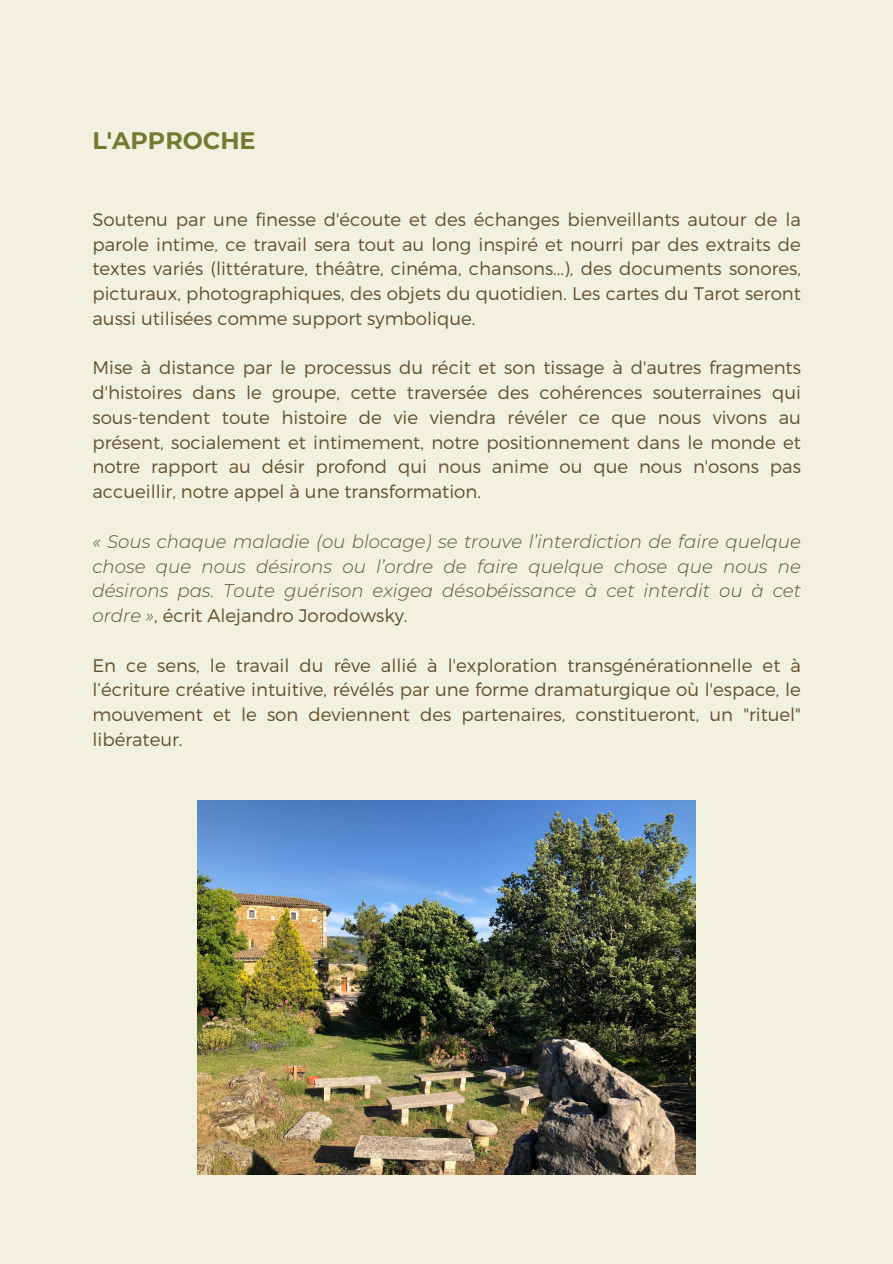
<style>
.page{position:relative;width:893px;height:1264px;background:#fff}
.page>*{position:absolute;margin:0;border:0;box-sizing:border-box;transform-origin:0 0}
.t1{font:700 23.85px "Montserrat";color:#717c32}
.t2{font:300 18.15px/24.8px "Montserrat";color:#644e2c;text-align:justify}
.t3{font:italic 300 18.15px/24.8px "Montserrat";color:#644e2c;text-align:justify}
.s1{font-style:normal}
</style>
<div class="page">
<div style="left:0;top:0;width:892px;height:1263px;background:#f2f1df"></div>
<img style="left:198px;top:800px;width:497px;height:374px">
<p class="t1" style="left:92px;top:126px;width:165px">L'APPROCHE</p>
<p class="t2" style="left:92px;top:206px;width:710px">Soutenu par une finesse d'écoute et des échanges bienveillants autour de la parole intime, ce travail sera tout au long inspiré et nourri par des extraits de textes variés (littérature, théâtre, cinéma, chansons...), des documents sonores, picturaux, photographiques, des objets du quotidien. Les cartes du Tarot seront aussi utilisées comme support symbolique.</p>
<p class="t2" style="left:92px;top:354px;width:710px">Mise à distance par le processus du récit et son tissage à d'autres fragments d'histoires dans le groupe, cette traversée des cohérences souterraines qui sous-tendent toute histoire de vie viendra révéler ce que nous vivons au présent, socialement et intimement, notre positionnement dans le monde et notre rapport au désir profond qui nous anime ou que nous n'osons pas accueillir, notre appel à une transformation.</p>
<p class="t3" style="left:92px;top:529px;width:710px">« Sous chaque maladie (ou blocage) se trouve l’interdiction de faire quelque chose que nous désirons ou l’ordre de faire quelque chose que nous ne désirons pas. Toute guérison exigea désobéissance à cet interdit ou à cet ordre »<span class="s1">, écrit Alejandro Jorodowsky.</span></p>
<p class="t2" style="left:92px;top:651px;width:710px">En ce sens, le travail du rêve allié à l'exploration transgénérationnelle et à l’écriture créative intuitive, révélés par une forme dramaturgique où l'espace, le mouvement et le son deviennent des partenaires, constitueront, un "rituel" libérateur.</p>
</div>
